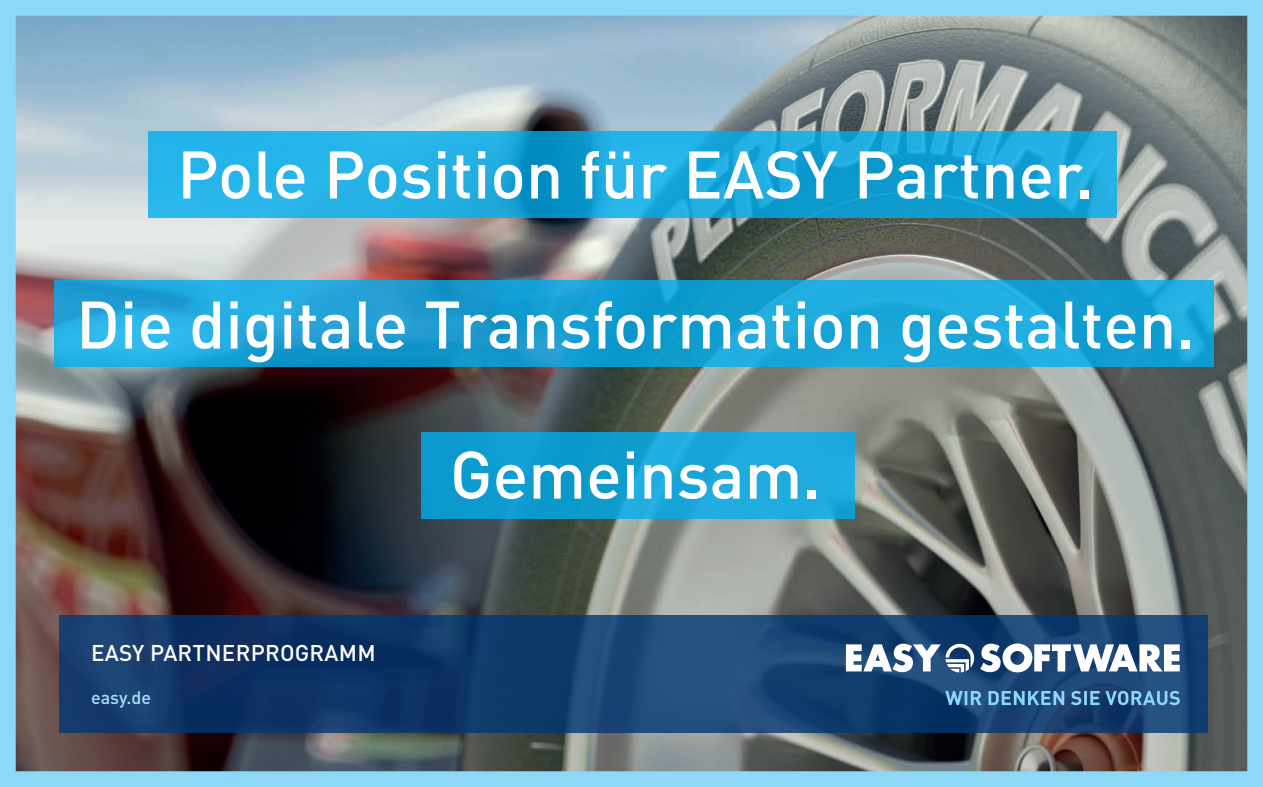
<style>
.page{position:relative;width:1263px;height:787px;background:#fff}
.page>*{position:absolute;margin:0;border:0;box-sizing:border-box;transform-origin:0 0}
.t1{font:500 66px "DIN Pro";color:#fff}
.t2{font:500 22.5px "DIN Pro";letter-spacing:.01em;color:#fff}
.t3{font:500 18px "DIN Pro";color:#aae0f9}
</style>
<div class="page">
<img style="left:0;top:0;width:1263px;height:787px">
<svg style="left:60px;top:616px;width:1147px;height:117px;background:#143d6d"></svg>
<svg style="left:945px;top:691px;width:235px;height:14px;background:#4f87af"></svg>
<svg style="left:846px;top:643px;width:334px;height:29px"></svg>
<p class="t1" style="left:177px;top:130px;width:918px">Pole Position für EASY Partner.</p>
<p class="t1" style="left:76px;top:280px;width:1120px">Die digitale Transformation gestalten.</p>
<p class="t2" style="left:91px;top:637px;width:286px">EASY PARTNERPROGRAMM</p>
<p class="t3" style="left:91px;top:685px;width:62px">easy.de</p>
<p class="t1" style="left:450px;top:430px;width:372px">Gemeinsam.</p>
</div>
